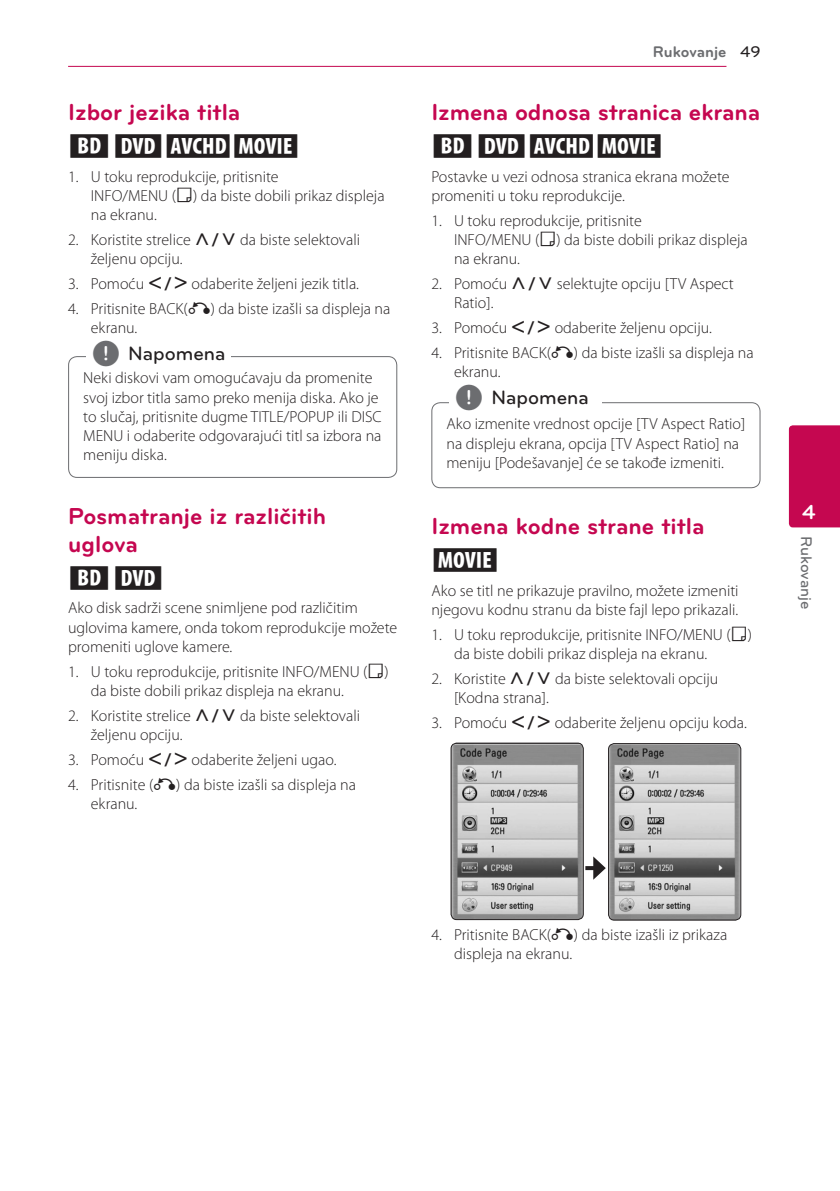
<style>
.page{position:relative;width:840px;height:1191px;background:#fff}
.page>*{position:absolute;margin:0;border:0;box-sizing:border-box;transform-origin:0 0}
.Title_2{font:700 24px/28px "Bryant LG";color:#c50750}
.Content_text_Light{font:24px "UPSYS Common";color:#231f20}
.t1{font:700 21px "Bryant LG";color:#fff}
.t2{font:500 20px "Bryant LG";color:#231f20}
.Content_text_Num{font:300 16px/19.2px "Myriad Pro";color:#231f20}
.Content_text_Light-2{font:300 16px/19.2px "Myriad Pro";color:#231f20}
.t3{font:700 16px "Bryant LG";color:#6c6d70}
.t4{font:500 16px "Bryant LG";letter-spacing:-.005em;color:#6c6d70}
.s1{font-family:"UPSYS Common";font-weight:400}
.s2{font-family:"UPSYS Common";font-weight:400;font-size:30px;color:#6c6d70}
.s3{font-weight:500;color:#231f20}
</style>
<div class="page">
<hr style="left:68px;top:66px;width:658px;height:1px;background:#c50750">
<div style="left:788px;top:425px;width:51px;height:102px;background:#c50750"></div>
<div style="left:68px;top:356px;width:329px;height:122px;border:1px solid #6c6d70;border-radius:9px"></div>
<div style="left:86px;top:350px;width:144px;height:20px;background:#fff"></div>
<div style="left:431px;top:402px;width:329px;height:86px;border:1px solid #6c6d70;border-radius:9px"></div>
<div style="left:449px;top:394px;width:152px;height:20px;background:#fff"></div>
<img style="left:609px;top:743px;width:131px;height:177px">
<div style="left:607px;top:743px;width:133px;height:177px;border:1px solid #231f20;border-radius:6px"></div>
<img style="left:452px;top:743px;width:131px;height:176px">
<div style="left:450px;top:742px;width:133px;height:178px;border:1px solid #231f20;border-radius:6px"></div>
<svg style="left:585px;top:866px;width:8px;height:4px"></svg>
<svg style="left:593px;top:856px;width:12px;height:23px"></svg>
<p class="Title_2" style="left:68px;top:98px;width:174px">Izbor jezika titla</p>
<p class="Content_text_Light" style="left:68px;top:132px;width:234px">EROY</p>
<p class="Content_text_Num" style="left:91px;top:167px;width:295px;text-indent:-23px">1. U toku reprodukcije, pritisnite<br>INFO/MENU (<span class="s1">M</span>) da biste dobili prikaz displeja na ekranu.</p>
<p class="Content_text_Num" style="left:91px;top:230px;width:271px;text-indent:-23px">2. Koristite strelice <span class="s1">W/S</span> da biste selektovali željenu opciju.</p>
<p class="Content_text_Num" style="left:68px;top:274px;width:292px">3. Pomoću <span class="s1">A/D</span> odaberite željeni jezik titla.</p>
<p class="Content_text_Num" style="left:91px;top:299px;width:301px;text-indent:-23px">4. Pritisnite BACK(<span class="s1">X</span>) da biste izašli sa displeja na ekranu.</p>
<p class="Content_text_Light-2" style="left:83px;top:368px;width:300px">Neki diskovi vam omogućavaju da promenite svoj izbor titla samo preko menija diska. Ako je to slučaj, pritisnite dugme TITLE/POPUP ili DISC MENU i odaberite odgovarajući titl sa izbora na meniju diska.</p>
<p class="t2" style="left:92px;top:341px;width:135px"><span class="s2">,</span> Napomena</p>
<p class="Title_2" style="left:68px;top:502px;width:259px">Posmatranje iz različitih uglova</p>
<p class="Content_text_Light" style="left:68px;top:563px;width:98px">ER</p>
<p class="Content_text_Light-2" style="left:68px;top:598px;width:330px">Ako disk sadrži scene snimljene pod različitim uglovima kamere, onda tokom reprodukcije možete promeniti uglove kamere.</p>
<p class="Content_text_Num" style="left:91px;top:661px;width:299px;text-indent:-23px">1. U toku reprodukcije, pritisnite INFO/MENU (<span class="s1">M</span>) da biste dobili prikaz displeja na ekranu.</p>
<p class="Content_text_Num" style="left:91px;top:705px;width:271px;text-indent:-23px">2. Koristite strelice <span class="s1">W/S</span> da biste selektovali željenu opciju.</p>
<p class="Content_text_Num" style="left:68px;top:749px;width:270px">3. Pomoću <span class="s1">A/D</span> odaberite željeni ugao.</p>
<p class="Content_text_Num" style="left:91px;top:774px;width:266px;text-indent:-23px">4. Pritisnite (<span class="s1">X</span>) da biste izašli sa displeja na ekranu.</p>
<p class="t3" style="left:652px;top:42px;width:109px">Rukovanje <span class="s3">49</span></p>
<p class="Title_2" style="left:431px;top:98px;width:330px">Izmena odnosa stranica ekrana</p>
<p class="Content_text_Light" style="left:431px;top:132px;width:234px">EROY</p>
<p class="Content_text_Light-2" style="left:431px;top:167px;width:299px">Postavke u vezi odnosa stranica ekrana možete promeniti u toku reprodukcije.</p>
<p class="Content_text_Num" style="left:454px;top:211px;width:295px;text-indent:-23px">1. U toku reprodukcije, pritisnite<br>INFO/MENU (<span class="s1">M</span>) da biste dobili prikaz displeja na ekranu.</p>
<p class="Content_text_Num" style="left:454px;top:274px;width:281px;text-indent:-23px">2. Pomoću <span class="s1">W/S</span> selektujte opciju [TV Aspect<br>Ratio].</p>
<p class="Content_text_Num" style="left:431px;top:318px;width:282px">3. Pomoću <span class="s1">A/D</span> odaberite željenu opciju.</p>
<p class="Content_text_Num" style="left:454px;top:343px;width:301px;text-indent:-23px">4. Pritisnite BACK(<span class="s1">X</span>) da biste izašli sa displeja na ekranu.</p>
<p class="t2" style="left:454px;top:385px;width:135px"><span class="s2">,</span> Napomena</p>
<p class="Content_text_Light-2" style="left:446px;top:414px;width:300px">Ako izmenite vrednost opcije [TV Aspect Ratio] na displeju ekrana, opcija [TV Aspect Ratio] na meniju [Podešavanje] će se takođe izmeniti.</p>
<p class="Title_2" style="left:431px;top:512px;width:274px">Izmena kodne strane titla</p>
<p class="Content_text_Light" style="left:431px;top:546px;width:70px">Y</p>
<p class="Content_text_Light-2" style="left:431px;top:580px;width:308px">Ako se titl ne prikazuje pravilno, možete izmeniti njegovu kodnu stranu da biste fajl lepo prikazali.</p>
<p class="Content_text_Num" style="left:454px;top:624px;width:299px;text-indent:-23px">1. U toku reprodukcije, pritisnite INFO/MENU (<span class="s1">M</span>) da biste dobili prikaz displeja na ekranu.</p>
<p class="Content_text_Num" style="left:454px;top:669px;width:265px;text-indent:-23px">2. Koristite <span class="s1">W/S</span> da biste selektovali opciju [Kodna strana].</p>
<p class="Content_text_Num" style="left:431px;top:713px;width:317px">3. Pomoću <span class="s1">A/D</span> odaberite željenu opciju koda.</p>
<h2 class="t1" style="left:801px;top:499px;width:15px">4</h2>
<p class="t4" style="left:815px;top:536px;width:75px;rotate:90deg">Rukovanje</p>
<p class="Content_text_Num" style="left:454px;top:924px;width:274px;text-indent:-23px">4. Pritisnite BACK(<span class="s1">X</span>) da biste izašli iz prikaza displeja na ekranu.</p>
</div>
